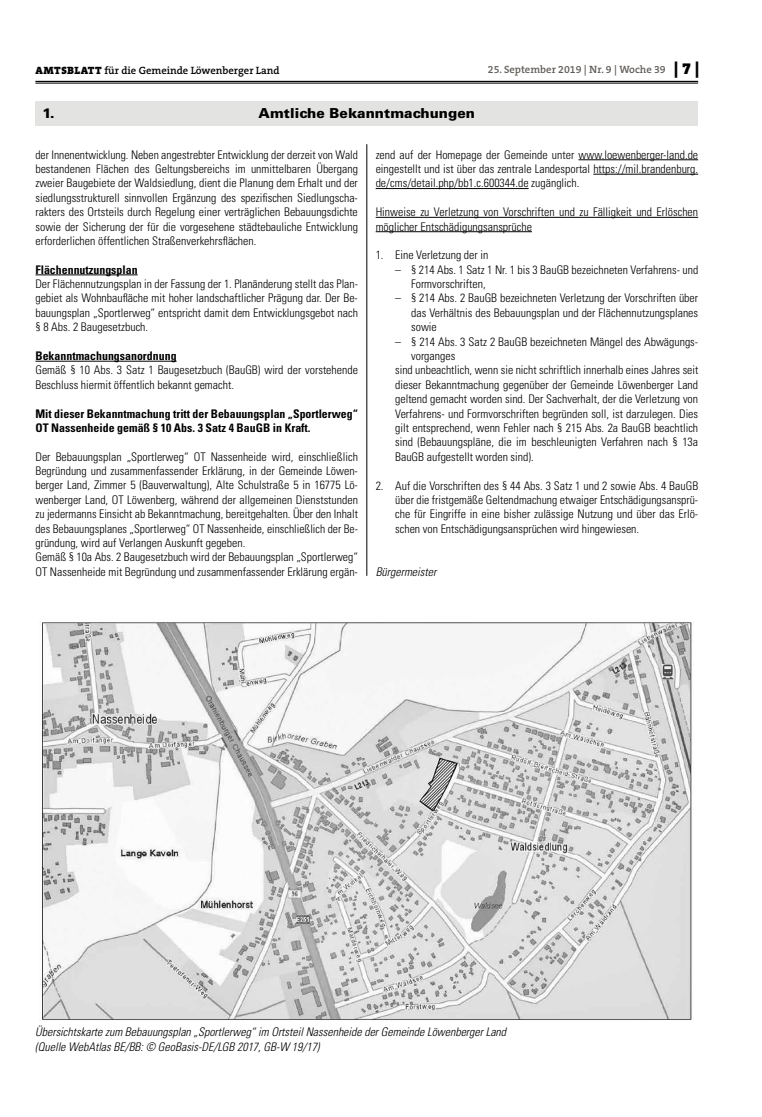
<style>
.page{position:relative;width:762px;height:1117px;background:#fff}
.page>*{position:absolute;margin:0;border:0;box-sizing:border-box;transform-origin:0 0}
.t1{font:900 13.75px "Univers";letter-spacing:.005em;color:#000}
.t2{font:300 condensed 11.88px/14.4px "Univers";color:#000;text-align:justify}
.t3{font:italic 300 condensed 11.88px/14.4px "Univers";color:#000}
.t4{font:700 condensed 11.88px/14.4px "Univers";color:#000}
.t5{font:600 10.62px "The Serif B W6";color:#000}
.t6{font:600 10.62px "The Serif B W6";color:#615c58}
.s1{font-family:"The Serif B W9";font-weight:900}
.s2{font-family:"The Serif B W9";font-weight:900;font-size:16.25px;color:#000}
</style>
<div class="page">
<hr style="left:35px;top:81px;width:663px;height:1px;background:#000">
<hr style="left:35px;top:83px;width:663px;height:1px;background:#000">
<div style="left:35px;top:101px;width:663px;height:25px;background:#e3e3e2"></div>
<img style="left:42px;top:622px;width:650px;height:398px">
<hr style="left:35px;top:274px;width:103px;height:1px;background:#000">
<hr style="left:35px;top:361px;width:142px;height:1px;background:#000">
<hr style="left:578px;top:159px;width:120px;height:1px;background:#000">
<hr style="left:593px;top:174px;width:105px;height:1px;background:#000">
<hr style="left:376px;top:188px;width:153px;height:1px;background:#000">
<hr style="left:376px;top:217px;width:322px;height:1px;background:#000">
<hr style="left:376px;top:231px;width:156px;height:1px;background:#000">
<hr style="left:367px;top:144px;width:1px;height:431px;background:#000">
<p class="t5" style="left:36px;top:63px;width:246px"><span class="s1">AMTSBLATT</span> für die Gemeinde Löwenberger Land</p>
<p class="t6" style="left:488px;top:63px;width:213px">25. September 2019 | Nr. 9 | Woche 39 <span class="s2">| 7 |</span></p>
<p class="t1" style="left:43px;top:104px;width:14px">1.</p>
<p class="t1" style="left:259px;top:104px;width:218px">Amtliche Bekanntmachungen</p>
<p class="t2" style="left:35px;top:147px;width:324px">der Innenentwicklung. Neben angestrebter Entwicklung der derzeit von Wald bestandenen Flächen des Geltungsbereichs im unmittelbaren Übergang zweier Baugebiete der Waldsiedlung, dient die Planung dem Erhalt und der siedlungsstrukturell sinnvollen Ergänzung des spezifischen Siedlungscha&shy;rakters des Ortsteils durch Regelung einer verträglichen Bebauungsdichte sowie der Sicherung der für die vorgesehene städtebauliche Entwicklung erforderlichen öffentlichen Straßenverkehrsflächen.</p>
<p class="t4" style="left:35px;top:262px;width:104px">Flächennutzungsplan</p>
<p class="t2" style="left:35px;top:276px;width:324px">Der Flächennutzungsplan in der Fassung der 1. Planänderung stellt das Plan&shy;gebiet als Wohnbaufläche mit hoher landschaftlicher Prägung dar. Der Be&shy;bauungsplan „Sportlerweg“ entspricht damit dem Entwicklungsgebot nach § 8 Abs. 2 Baugesetzbuch.</p>
<p class="t4" style="left:35px;top:348px;width:143px">Bekanntmachungsanordnung</p>
<p class="t2" style="left:35px;top:363px;width:324px">Gemäß § 10 Abs. 3 Satz 1 Baugesetzbuch (BauGB) wird der vorstehende<br>Beschluss hiermit öffentlich bekannt gemacht.</p>
<p class="t4" style="left:35px;top:406px;width:324px">Mit dieser Bekanntmachung tritt der Bebauungsplan „Sportlerweg“<br>OT Nassenheide gemäß § 10 Abs. 3 Satz 4 BauGB in Kraft.</p>
<p class="t2" style="left:35px;top:449px;width:324px;text-align:left">Der Bebauungsplan „Sportlerweg“ OT Nassenheide wird, einschließlich Begründung und zusammenfassender Erklärung, in der Gemeinde Löwen&shy;berger Land, Zimmer 5 (Bauverwaltung), Alte Schulstraße 5 in 16775 Lö&shy;wenberger Land, OT Löwenberg, während der allgemeinen Dienststunden zu jedermanns Einsicht ab Bekanntmachung, bereitgehalten. Über den Inhalt des Bebauungsplanes „Sportlerweg“ OT Nassenheide, einschließlich der Be&shy;gründung, wird auf Verlangen Auskunft gegeben.<br>Gemäß § 10a Abs. 2 Baugesetzbuch wird der Bebauungsplan „Sportlerweg“ OT Nassenheide mit Begründung und zusammenfassender Erklärung ergän-</p>
<p class="t2" style="left:376px;top:147px;width:324px">zend auf der Homepage der Gemeinde unter www.loewenberger-land.de eingestellt und ist über das zentrale Landesportal https://mil.brandenburg. de/cms/detail.php/bb1.c.600344.de zugänglich.</p>
<p class="t2" style="left:376px;top:205px;width:324px">Hinweise zu Verletzung von Vorschriften und zu Fälligkeit und Erlöschen möglicher Entschädigungsansprüche</p>
<p class="t2" style="left:376px;top:248px;width:114px">1. Eine Verletzung der in</p>
<p class="t2" style="left:411px;top:262px;width:289px;text-indent:-16px">– § 214 Abs. 1 Satz 1 Nr. 1 bis 3 BauGB bezeichneten Verfahrens- und<br>Formvorschriften,</p>
<p class="t2" style="left:411px;top:291px;width:288px;text-indent:-16px">– § 214 Abs. 2 BauGB bezeichneten Verletzung der Vorschriften über das Verhältnis des Bebauungsplan und der Flächennutzungsplanes sowie</p>
<p class="t2" style="left:395px;top:334px;width:304px">– § 214 Abs. 3 Satz 2 BauGB bezeichneten Mängel des Abwägungs-</p>
<p class="t2" style="left:411px;top:348px;width:46px">vorganges</p>
<p class="t2" style="left:395px;top:363px;width:305px">sind unbeachtlich, wenn sie nicht schriftlich innerhalb eines Jahres seit</p>
<p class="t2" style="left:395px;top:377px;width:304px">dieser Bekanntmachung gegenüber der Gemeinde Löwenberger Land</p>
<p class="t2" style="left:395px;top:392px;width:304px">geltend gemacht worden sind. Der Sachverhalt, der die Verletzung von</p>
<p class="t2" style="left:395px;top:406px;width:304px">Verfahrens- und Formvorschriften begründen soll, ist darzulegen. Dies</p>
<p class="t2" style="left:395px;top:420px;width:304px">gilt entsprechend, wenn Fehler nach § 215 Abs. 2a BauGB beachtlich</p>
<p class="t2" style="left:395px;top:435px;width:304px">sind (Bebauungspläne, die im beschleunigten Verfahren nach § 13a</p>
<p class="t2" style="left:395px;top:449px;width:140px">BauGB aufgestellt worden sind).</p>
<p class="t2" style="left:395px;top:478px;width:305px;text-indent:-19px">2. Auf die Vorschriften des § 44 Abs. 3 Satz 1 und 2 sowie Abs. 4 BauGB über die fristgemäße Geltendmachung etwaiger Entschädigungsansprü&shy;che für Eingriffe in eine bisher zulässige Nutzung und über das Erlö&shy;schen von Entschädigungsansprüchen wird hingewiesen.</p>
<p class="t3" style="left:376px;top:564px;width:62px">Bürgermeister</p>
<p class="t3" style="left:35px;top:1024px;width:472px">Übersichtskarte zum Bebauungsplan „Sportlerweg“ im Ortsteil Nassenheide der Gemeinde Löwenberger Land (Quelle WebAtlas BE/BB: © GeoBasis-DE/LGB 2017, GB-W 19/17)</p>
</div>
